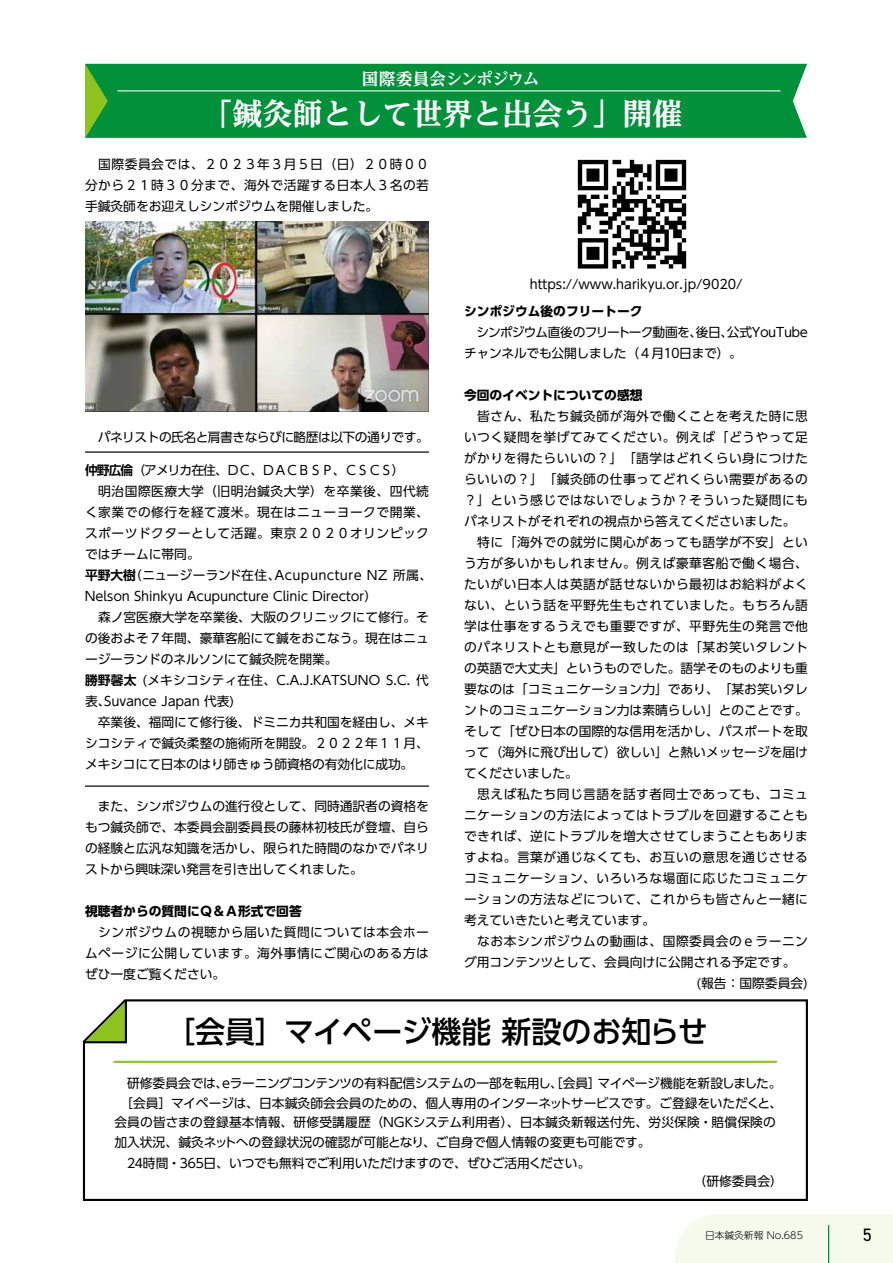
<style>
.page{position:relative;width:893px;height:1263px;background:#fff}
.page>*{position:absolute;margin:0;border:0;box-sizing:border-box;transform-origin:0 0}
.t1{font:500 30px "UD Shin Go Pro";color:#000}
.t2{font:700 expanded 30px "UD Reimin Pro";color:#fff}
.t3{font:18px "DIN2014";color:#000}
.t4{font:700 expanded 16.5px "UD Reimin Pro";letter-spacing:-.035em;color:#fff}
.t5{font:12.75px/21px "UD Shin Go Pro";color:#000;text-align:justify}
.t6{font:12.75px "UD Shin Go Pro";letter-spacing:.04em;color:#000}
.t7{font:12.75px/21px "UD Shin Go Pro";letter-spacing:-.05em;color:#000}
.t8{font:700 12.75px "UD Shin Go Pro";color:#000}
.t9{font:12.75px "UD Shin Go Pro";letter-spacing:-.025em;color:#000}
.t10{font:12.75px "UD Shin Go Pro";letter-spacing:-.04em;color:#000}
.t11{font:300 9.75px "UD Shin Go Pro";color:#000}
.s1{font-family:"UD Shin Go Pro De";font-weight:700}
</style>
<div class="page">
<img style="left:85px;top:222px;width:344px;height:189px">
<div style="left:108px;top:64px;width:699px;height:74px;background:#00913a"></div>
<svg style="left:85px;top:64px;width:23px;height:74px;background:#47aa2c"></svg>
<hr style="left:118px;top:90px;width:662px;height:1px;background:#fff">
<hr style="left:85px;top:451px;width:344px;height:2px;background:#000">
<hr style="left:85px;top:785px;width:344px;height:2px;background:#000">
<img style="left:577px;top:159px;width:110px;height:110px">
<svg style="left:82px;top:999px;width:726px;height:202px"></svg>
<svg style="left:83px;top:999px;width:45px;height:45px"></svg>
<hr style="left:114px;top:1061px;width:663px;height:2px;background:#8fc31f">
<div style="left:675px;top:1214px;width:218px;height:49px;background:#f6faed"></div>
<p class="t4" style="left:362px;top:65px;width:179px">国際委員会シンポジウム</p>
<h1 class="t2" style="left:202px;top:89px;width:482px">「鍼灸師として世界と出会う」開催</h1>
<p class="t5" style="left:85px;top:153px;width:345px">　国際委員会では、２０２３年３月５日（日）２０時００分から２１時３０分まで、海外で活躍する日本人３名の若手鍼灸師をお迎えしシンポジウムを開催しました。</p>
<p class="t10" style="left:85px;top:426px;width:345px">　パネリストの氏名と肩書きならびに略歴は以下の通りです。</p>
<p class="t5" style="left:84px;top:460px;width:350px;text-align:left"><span class="s1">仲野広倫</span>（アメリカ在住、ＤＣ、ＤＡＣＢＳＰ、ＣＳＣＳ）<br>　明治国際医療大学（旧明治鍼灸大学）を卒業後、四代続く家業での修行を経て渡米。現在はニューヨークで開業、スポーツドクターとして活躍。東京２０２０オリンピックではチームに帯同。<br><span class="s1">平野大樹</span>（ニュージーランド在住、ＡｃｕｐｕｎｃｔｕｒｅＮＺ所属、<br>ＮｅｌｓｏｎＳｈｉｎｋｙｕＡｃｕｐｕｎｃｔｕｒｅＣｌｉｎｉｃＤｉｒｅｃｔｏｒ）<br>　森ノ宮医療大学を卒業後、大阪のクリニックにて修行。その後およそ７年間、豪華客船にて鍼をおこなう。現在はニュージーランドのネルソンにて鍼灸院を開業。<br><span class="s1">勝野馨太</span> (メキシコシティ在住、Ｃ.Ａ.Ｊ.ＫＡＴＳＵＮＯＳ.Ｃ. 代表、ＳｕｖａｎｃｅＪａｐａｎ代表)<br>　卒業後、福岡にて修行後、ドミニカ共和国を経由し、メキシコシティで鍼灸柔整の施術所を開設。２０２２年１１月、メキシコにて日本のはり師きゅう師資格の有効化に成功。</p>
<p class="t5" style="left:85px;top:796px;width:345px">　また、シンポジウムの進行役として、同時通訳者の資格をもつ鍼灸師で、本委員会副委員長の藤林初枝氏が登壇、自らの経験と広汎な知識を活かし、限られた時間のなかでパネリストから興味深い発言を引き出してくれました。</p>
<p class="t8" style="left:85px;top:901px;width:218px">視聴者からの質問にＱ＆Ａ形式で回答</p>
<p class="t5" style="left:85px;top:922px;width:345px">　シンポジウムの視聴から届いた質問については本会ホームページに公開しています。海外事情にご関心のある方はぜひ一度ご覧ください。</p>
<p class="t5" style="left:530px;top:274px;width:214px">https://www.harikyu.or.jp/9020/</p>
<p class="t8" style="left:464px;top:300px;width:180px">シンポジウム後のフリートーク</p>
<p class="t7" style="left:464px;top:321px;width:348px">　シンポジウム直後のフリートーク動画を、後日、公式ＹｏｕＴｕｂｅチャンネルでも公開しました（４月１０日まで）。</p>
<p class="t8" style="left:464px;top:384px;width:180px">今回のイベントについての感想</p>
<p class="t6" style="left:464px;top:405px;width:345px">　皆さん、私たち鍼灸師が海外で働くことを考えた時に思</p>
<p class="t6" style="left:464px;top:426px;width:345px">いつく疑問を挙げてみてください。例えば「どうやって足</p>
<p class="t6" style="left:464px;top:447px;width:345px">がかりを得たらいいの？」「語学はどれくらい身につけた</p>
<p class="t6" style="left:464px;top:468px;width:345px">らいいの？」「鍼灸師の仕事ってどれくらい需要があるの</p>
<p class="t6" style="left:464px;top:489px;width:345px">？」という感じではないでしょうか？そういった疑問にも</p>
<p class="t5" style="left:464px;top:510px;width:333px">パネリストがそれぞれの視点から答えてくださいました。</p>
<p class="t6" style="left:464px;top:531px;width:345px">　特に「海外での就労に関心があっても語学が不安」とい</p>
<p class="t6" style="left:464px;top:552px;width:345px">う方が多いかもしれません。例えば豪華客船で働く場合、</p>
<p class="t6" style="left:464px;top:573px;width:345px">たいがい日本人は英語が話せないから最初はお給料がよく</p>
<p class="t6" style="left:464px;top:594px;width:345px">ない、という話を平野先生もされていました。もちろん語</p>
<p class="t6" style="left:464px;top:615px;width:345px">学は仕事をするうえでも重要ですが、平野先生の発言で他</p>
<p class="t6" style="left:464px;top:636px;width:345px">のパネリストとも意見が一致したのは「某お笑いタレント</p>
<p class="t5" style="left:464px;top:657px;width:345px">の英語で大丈夫」というものでした。語学そのものよりも重</p>
<p class="t5" style="left:464px;top:678px;width:345px">要なのは「コミュニケーション力」であり、「某お笑いタレ</p>
<p class="t5" style="left:464px;top:699px;width:345px">ントのコミュニケーション力は素晴らしい」とのことです。</p>
<p class="t5" style="left:464px;top:720px;width:345px">そして「ぜひ日本の国際的な信用を活かし、パスポートを取</p>
<p class="t5" style="left:464px;top:741px;width:345px">って（海外に飛び出して）欲しい」と熱いメッセージを届け</p>
<p class="t5" style="left:464px;top:762px;width:115px">てくださいました。</p>
<p class="t6" style="left:464px;top:783px;width:345px">　思えば私たち同じ言語を話す者同士であっても、コミュ</p>
<p class="t6" style="left:464px;top:804px;width:345px">ニケーションの方法によってはトラブルを回避することも</p>
<p class="t6" style="left:464px;top:825px;width:345px">できれば、逆にトラブルを増大させてしまうこともありま</p>
<p class="t6" style="left:464px;top:846px;width:345px">すよね。言葉が通じなくても、お互いの意思を通じさせる</p>
<p class="t6" style="left:464px;top:867px;width:345px">コミュニケーション、いろいろな場面に応じたコミュニケ</p>
<p class="t6" style="left:464px;top:888px;width:345px">ーションの方法などについて、これからも皆さんと一緒に</p>
<p class="t5" style="left:464px;top:909px;width:193px">考えていきたいと考えています。</p>
<p class="t6" style="left:464px;top:930px;width:345px">　なお本シンポジウムの動画は、国際委員会のｅラーニン</p>
<p class="t5" style="left:464px;top:951px;width:333px">グ用コンテンツとして、会員向けに公開される予定です。</p>
<p class="t5" style="left:696px;top:972px;width:113px">(報告：国際委員会)</p>
<h1 class="t1" style="left:165px;top:1007px;width:544px">［会員］マイページ機能 新設のお知らせ</h1>
<p class="t5" style="left:114px;top:1073px;width:669px;line-height:19.5px;text-align:left">　研修委員会では、ｅラーニングコンテンツの有料配信システムの一部を転用し、［会員］マイページ機能を新設しました。　［会員］マイページは、日本鍼灸師会会員のための、個人専用のインターネットサービスです。ご登録をいただくと、会員の皆さまの登録基本情報、研修受講履歴（ＮＧＫシステム利用者）、日本鍼灸新報送付先、労災保険・賠償保険の加入状況、鍼灸ネットへの登録状況の確認が可能となり、ご自身で個人情報の変更も可能です。</p>
<p class="t9" style="left:114px;top:1153px;width:478px">　２４時間・３６５日、いつでも無料でご利用いただけますので、ぜひご活用ください。</p>
<p class="t5" style="left:694px;top:1170px;width:91px">（研修委員会）</p>
<p class="t11" style="left:705px;top:1228px;width:99px">日本鍼灸新報 No.685</p>
<h2 class="t3" style="left:863px;top:1224px;width:10px">5</h2>
</div>
